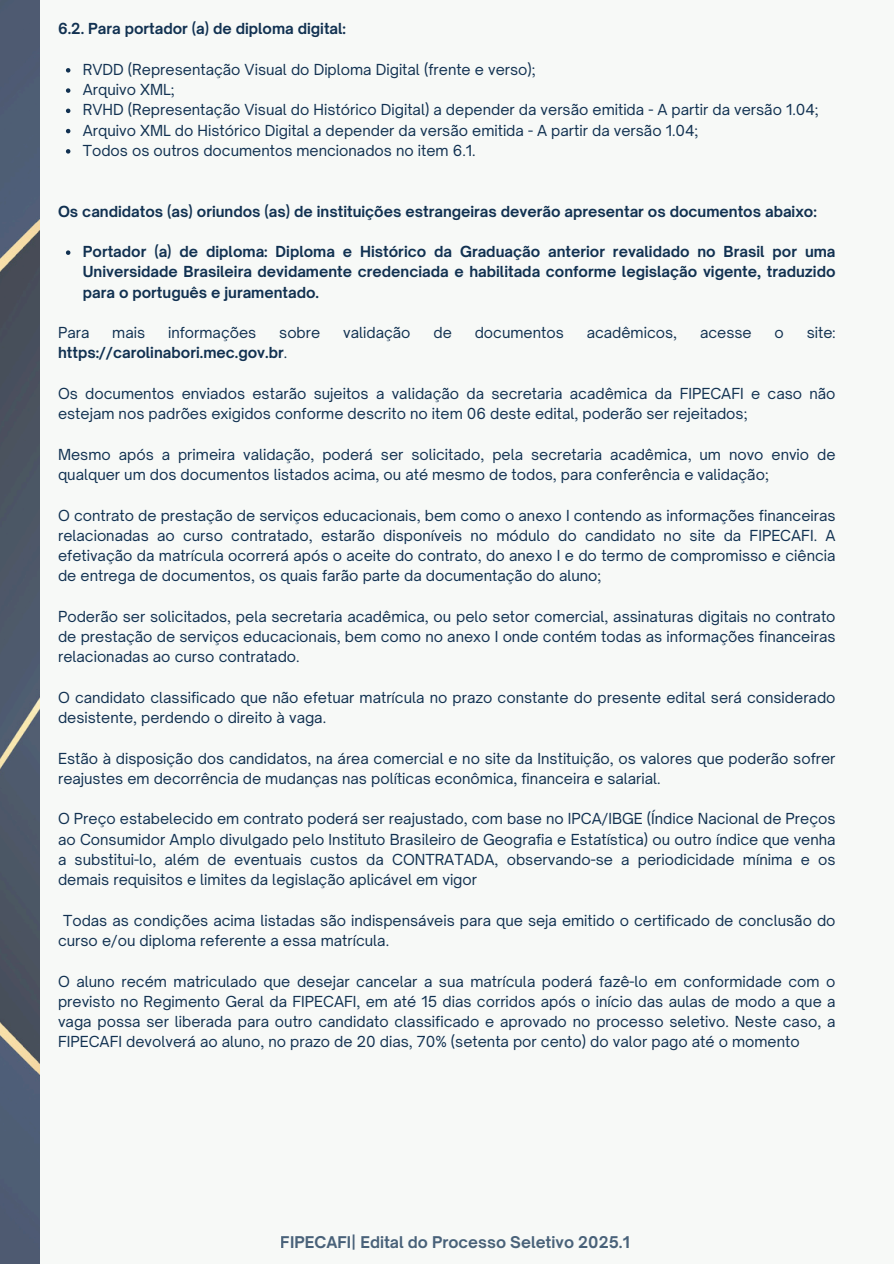
<style>
.page{position:relative;width:894px;height:1264px;background:#fff}
.page>*{position:absolute;margin:0;border:0;box-sizing:border-box;transform-origin:0 0}
.t1{font:700 15.45px "Open Sauce One";color:#113151}
.t2{font:14.55px/20.2px "Open Sauce One";color:#113151}
.t3{font:700 14.55px/20.2px "Open Sauce One";color:#113151;text-align:justify}
.s1{font-weight:400}
</style>
<div class="page">
<div style="left:0;top:0;width:893px;height:1263px;background:#f7f9f7"></div>
<svg style="left:66px;top:68px;width:4px;height:5px"></svg>
<svg style="left:66px;top:88px;width:4px;height:5px"></svg>
<svg style="left:66px;top:109px;width:4px;height:4px"></svg>
<svg style="left:66px;top:129px;width:4px;height:4px"></svg>
<svg style="left:66px;top:149px;width:4px;height:5px"></svg>
<svg style="left:66px;top:250px;width:4px;height:5px"></svg>
<img style="left:0;top:0;width:39px;height:1263px">
<p class="t3" style="left:58px;top:19px;width:289px">6.2. Para portador (a) de diploma digital:</p>
<h1 class="t2" style="left:83px;top:59px;width:454px">RVDD (Representação Visual do Diploma Digital (frente e verso);</h1>
<p class="t2" style="left:83px;top:79px;width:93px">Arquivo XML;</p>
<p class="t2" style="left:83px;top:100px;width:737px">RVHD (Representação Visual do Histórico Digital) a depender da versão emitida - A partir da versão 1.04;</p>
<p class="t2" style="left:83px;top:120px;width:617px">Arquivo XML do Histórico Digital a depender da versão emitida - A partir da versão 1.04;</p>
<p class="t2" style="left:83px;top:140px;width:394px">Todos os outros documentos mencionados no item 6.1.</p>
<p class="t3" style="left:58px;top:201px;width:760px">Os candidatos (as) oriundos (as) de instituições estrangeiras deverão apresentar os documentos abaixo:</p>
<h1 class="t3" style="left:83px;top:241px;width:754px">Portador (a) de diploma: Diploma e Histórico da Graduação anterior revalidado no Brasil por uma Universidade Brasileira devidamente credenciada e habilitada conforme legislação vigente, traduzido para o português e juramentado.</h1>
<p class="t2" style="left:58px;top:322px;width:33px">Para</p>
<p class="t2" style="left:112px;top:322px;width:34px">mais</p>
<p class="t2" style="left:168px;top:322px;width:90px">informações</p>
<p class="t2" style="left:279px;top:322px;width:43px">sobre</p>
<p class="t2" style="left:343px;top:322px;width:69px">validação</p>
<p class="t2" style="left:433px;top:322px;width:20px">de</p>
<p class="t2" style="left:474px;top:322px;width:90px">documentos</p>
<p class="t2" style="left:586px;top:322px;width:92px">acadêmicos,</p>
<p class="t2" style="left:699px;top:322px;width:53px">acesse</p>
<p class="t2" style="left:774px;top:322px;width:11px">o</p>
<p class="t2" style="left:806px;top:322px;width:30px">site:</p>
<p class="t3" style="left:58px;top:343px;width:231px">https://carolinabori.mec.gov.br<span class="s1">.</span></p>
<p class="t2" style="left:58px;top:383px;width:778px">Os documentos enviados estarão sujeitos a validação da secretaria acadêmica da FIPECAFI e caso não estejam nos padrões exigidos conforme descrito no item 06 deste edital, poderão ser rejeitados;</p>
<p class="t2" style="left:58px;top:444px;width:778px">Mesmo após a primeira validação, poderá ser solicitado, pela secretaria acadêmica, um novo envio de qualquer um dos documentos listados acima, ou até mesmo de todos, para conferência e validação;</p>
<p class="t2" style="left:58px;top:505px;width:778px;text-align:justify">O contrato de prestação de serviços educacionais, bem como o anexo I contendo as informações financeiras relacionadas ao curso contratado, estarão disponíveis no módulo do candidato no site da FIPECAFI. A efetivação da matrícula ocorrerá após o aceite do contrato, do anexo I e do termo de compromisso e ciência de entrega de documentos, os quais farão parte da documentação do aluno;</p>
<p class="t2" style="left:58px;top:606px;width:778px;text-align:justify">Poderão ser solicitados, pela secretaria acadêmica, ou pelo setor comercial, assinaturas digitais no contrato de prestação de serviços educacionais, bem como no anexo I onde contém todas as informações financeiras relacionadas ao curso contratado.</p>
<p class="t2" style="left:58px;top:687px;width:778px">O candidato classificado que não efetuar matrícula no prazo constante do presente edital será considerado desistente, perdendo o direito à vaga.</p>
<p class="t2" style="left:58px;top:748px;width:778px">Estão à disposição dos candidatos, na área comercial e no site da Instituição, os valores que poderão sofrer reajustes em decorrência de mudanças nas políticas econômica, financeira e salarial.</p>
<p class="t2" style="left:58px;top:808px;width:778px;text-align:justify">O Preço estabelecido em contrato poderá ser reajustado, com base no IPCA/IBGE (Índice Nacional de Preços ao Consumidor Amplo divulgado pelo Instituto Brasileiro de Geografia e Estatística) ou outro índice que venha a substitui-lo, além de eventuais custos da CONTRATADA, observando-se a periodicidade mínima e os demais requisitos e limites da legislação aplicável em vigor</p>
<p class="t2" style="left:58px;top:910px;width:778px;text-indent:5px">Todas as condições acima listadas são indispensáveis para que seja emitido o certificado de conclusão do curso e/ou diploma referente a essa matrícula.</p>
<p class="t2" style="left:58px;top:970px;width:778px;text-align:justify">O aluno recém matriculado que desejar cancelar a sua matrícula poderá fazê-lo em conformidade com o previsto no Regimento Geral da FIPECAFI, em até 15 dias corridos após o início das aulas de modo a que a vaga possa ser liberada para outro candidato classificado e aprovado no processo seletivo. Neste caso, a FIPECAFI devolverá ao aluno, no prazo de 20 dias, 70% (setenta por cento) do valor pago até o momento</p>
<p class="t1" style="left:281px;top:1232px;width:350px">FIPECAFI| Edital do Processo Seletivo 2025.1</p>
</div>
